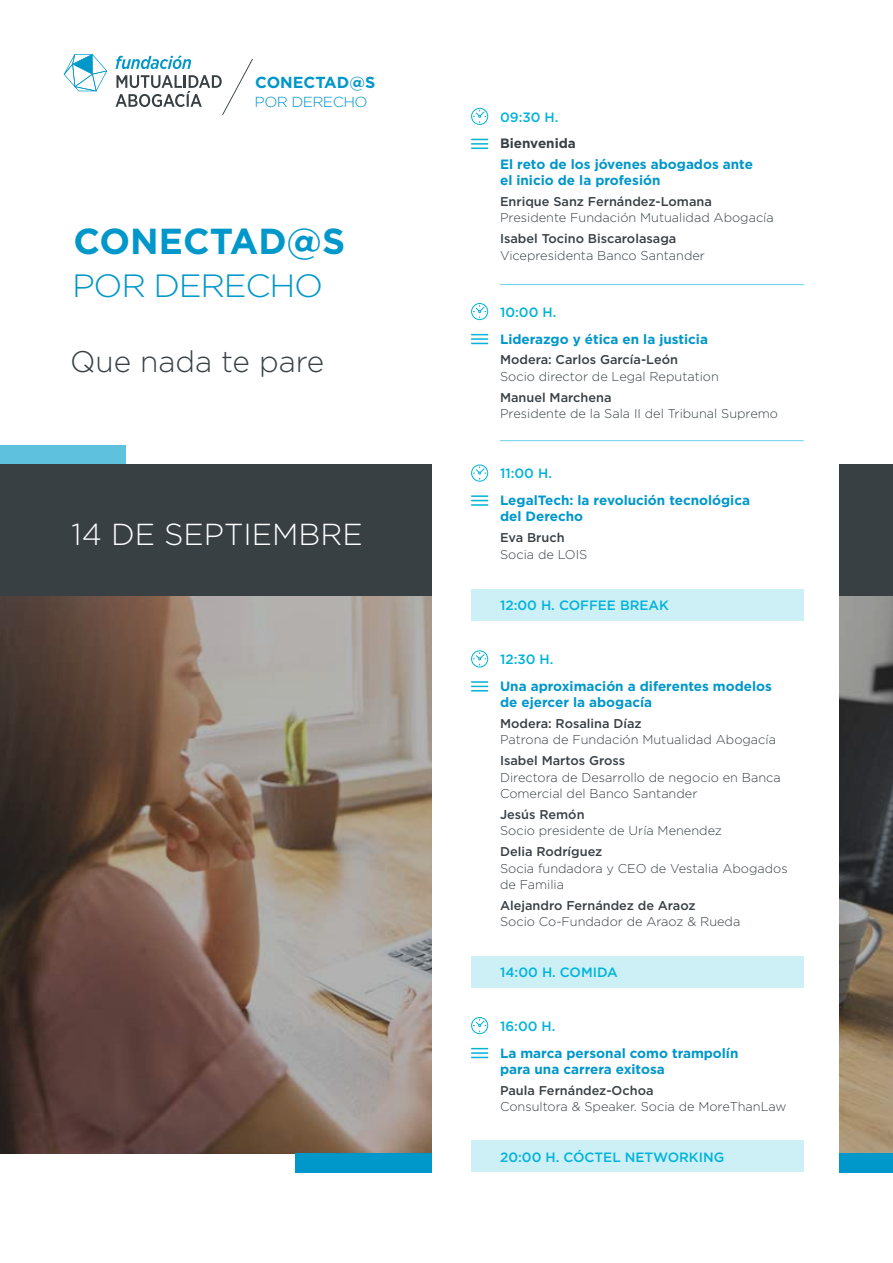
<style>
.page{position:relative;width:893px;height:1263px;background:#fff}
.page>*{position:absolute;margin:0;border:0;box-sizing:border-box;transform-origin:0 0}
.t1{font:700 36.15px "Gotham";color:#0097ca}
.t2{font:300 32.25px "Gotham";letter-spacing:-.04em;color:#0097ca;scale:1.06 1}
.t3{font:300 30.3px "Gotham";color:#fff}
.t4{font:300 29.85px "Gotham";color:#384044}
.t5{font:700 15.9px "Gotham";color:#0097ca}
.t6{font:300 14.55px "Gotham";letter-spacing:-.04em;color:#0097ca;scale:1.06 1}
.t7{font:700 13.5px/16.2px "Gotham";color:#0097ca}
.t8{font:500 13.5px "Gotham";color:#00b3d9}
.t9{font:700 13.5px "Gotham";color:#384045}
.t10{font:300 12.75px/16.5px "Gotham";color:#384045}
.t11{font:500 12.75px "Gotham";color:#384045}
</style>
<div class="page">
<svg style="left:0;top:596px;width:893px;height:557px"></svg>
<div style="left:0;top:445px;width:125px;height:20px;background:#5ec2de"></div>
<div style="left:0;top:464px;width:893px;height:132px;background:#384044"></div>
<div style="left:296px;top:1153px;width:597px;height:19px;background:#0097ca"></div>
<div style="left:432px;top:0;width:407px;height:1263px;background:#fff"></div>
<svg style="left:116px;top:55px;width:137px;height:60px"></svg>
<svg style="left:64px;top:54px;width:43px;height:37px"></svg>
<div style="left:471px;top:589px;width:332px;height:32px;background:#cdf0f7"></div>
<svg style="left:471px;top:139px;width:17px;height:10px"></svg>
<div style="left:472px;top:108px;width:16px;height:16px;background:#4bc9e4;border-radius:50%"></div>
<div style="left:471px;top:108px;width:17px;height:17px;border:1px solid #00b3d9;border-radius:50%"></div>
<svg style="left:473px;top:110px;width:13px;height:13px"></svg>
<hr style="left:500px;top:284px;width:304px;height:1px;background:#00b3d9">
<div style="left:471px;top:956px;width:332px;height:32px;background:#cdf0f7"></div>
<svg style="left:471px;top:334px;width:17px;height:10px"></svg>
<div style="left:471px;top:303px;width:17px;height:17px;border:1px solid #00b3d9;border-radius:50%"></div>
<svg style="left:473px;top:305px;width:13px;height:13px"></svg>
<hr style="left:500px;top:440px;width:304px;height:1px;background:#00b3d9">
<svg style="left:471px;top:495px;width:17px;height:11px"></svg>
<div style="left:471px;top:465px;width:17px;height:17px;border:1px solid #00b3d9;border-radius:50%"></div>
<svg style="left:473px;top:467px;width:13px;height:12px"></svg>
<svg style="left:471px;top:681px;width:17px;height:10px"></svg>
<div style="left:471px;top:650px;width:17px;height:17px;border:1px solid #00b3d9;border-radius:50%"></div>
<svg style="left:473px;top:653px;width:13px;height:12px"></svg>
<svg style="left:471px;top:1048px;width:17px;height:10px"></svg>
<div style="left:471px;top:1017px;width:17px;height:17px;border:1px solid #00b3d9;border-radius:50%"></div>
<svg style="left:473px;top:1019px;width:13px;height:13px"></svg>
<div style="left:471px;top:1140px;width:332px;height:32px;background:#cdf0f7"></div>
<p class="t5" style="left:255px;top:71px;width:121px">CONECTAD@S</p>
<p class="t6" style="left:255px;top:92px;width:108px">POR DERECHO</p>
<h1 class="t1" style="left:74px;top:217px;width:273px">CONECTAD@S</h1>
<h2 class="t2" style="left:72px;top:265px;width:238px">POR DERECHO</h2>
<h3 class="t4" style="left:70px;top:343px;width:256px">Que nada te pare</h3>
<h3 class="t3" style="left:72px;top:515px;width:293px">14 DE SEPTIEMBRE</h3>
<p class="t8" style="left:500px;top:108px;width:60px">09:30 H.</p>
<p class="t9" style="left:500px;top:135px;width:77px">Bienvenida</p>
<p class="t7" style="left:500px;top:156px;width:254px">El reto de los jóvenes abogados ante el inicio de la profesión</p>
<p class="t11" style="left:500px;top:193px;width:213px">Enrique Sanz Fernández-Lomana</p>
<p class="t10" style="left:500px;top:209px;width:275px">Presidente Fundación Mutualidad Abogacía</p>
<p class="t11" style="left:500px;top:230px;width:178px">Isabel Tocino Biscarolasaga</p>
<p class="t10" style="left:500px;top:246px;width:206px">Vicepresidenta Banco Santander</p>
<p class="t8" style="left:500px;top:303px;width:58px">10:00 H.</p>
<p class="t7" style="left:500px;top:331px;width:209px">Liderazgo y ética en la justicia</p>
<p class="t11" style="left:500px;top:351px;width:179px">Modera: Carlos García-León</p>
<p class="t10" style="left:500px;top:368px;width:220px">Socio director de Legal Reputation</p>
<p class="t11" style="left:500px;top:389px;width:113px">Manuel Marchena</p>
<p class="t10" style="left:500px;top:405px;width:280px">Presidente de la Sala II del Tribunal Supremo</p>
<p class="t8" style="left:500px;top:465px;width:53px">11:00 H.</p>
<p class="t7" style="left:500px;top:492px;width:251px">LegalTech: la revolución tecnológica del Derecho</p>
<p class="t11" style="left:500px;top:529px;width:66px">Eva Bruch</p>
<p class="t10" style="left:500px;top:545px;width:89px">Socia de LOIS</p>
<p class="t8" style="left:500px;top:597px;width:170px">12:00 H. COFFEE BREAK</p>
<p class="t8" style="left:500px;top:651px;width:55px">12:30 H.</p>
<p class="t7" style="left:500px;top:678px;width:273px">Una aproximación a diferentes modelos de ejercer la abogacía</p>
<p class="t11" style="left:500px;top:715px;width:143px">Modera: Rosalina Díaz</p>
<p class="t10" style="left:500px;top:731px;width:277px">Patrona de Fundación Mutualidad Abogacía</p>
<p class="t11" style="left:500px;top:752px;width:127px">Isabel Martos Gross</p>
<p class="t10" style="left:500px;top:769px;width:282px">Directora de Desarrollo de negocio en Banca<br>Comercial del Banco Santander</p>
<p class="t11" style="left:500px;top:806px;width:86px">Jesús Remón</p>
<p class="t10" style="left:500px;top:822px;width:223px">Socio presidente de Uría Menendez</p>
<p class="t11" style="left:500px;top:843px;width:104px">Delia Rodríguez</p>
<p class="t10" style="left:500px;top:860px;width:289px">Socia fundadora y CEO de Vestalia Abogados de Familia</p>
<p class="t11" style="left:500px;top:897px;width:197px">Alejandro Fernández de Araoz</p>
<p class="t10" style="left:500px;top:913px;width:242px">Socio Co-Fundador de Araoz &amp; Rueda</p>
<p class="t8" style="left:500px;top:963px;width:119px">14:00 H. COMIDA</p>
<p class="t8" style="left:500px;top:1017px;width:57px">16:00 H.</p>
<p class="t7" style="left:500px;top:1045px;width:240px">La marca personal como trampolín para una carrera exitosa</p>
<p class="t11" style="left:500px;top:1082px;width:155px">Paula Fernández-Ochoa</p>
<p class="t10" style="left:500px;top:1098px;width:288px">Consultora &amp; Speaker. Socia de MoreThanLaw</p>
<p class="t8" style="left:500px;top:1148px;width:226px">20:00 H. CÓCTEL NETWORKING</p>
</div>
